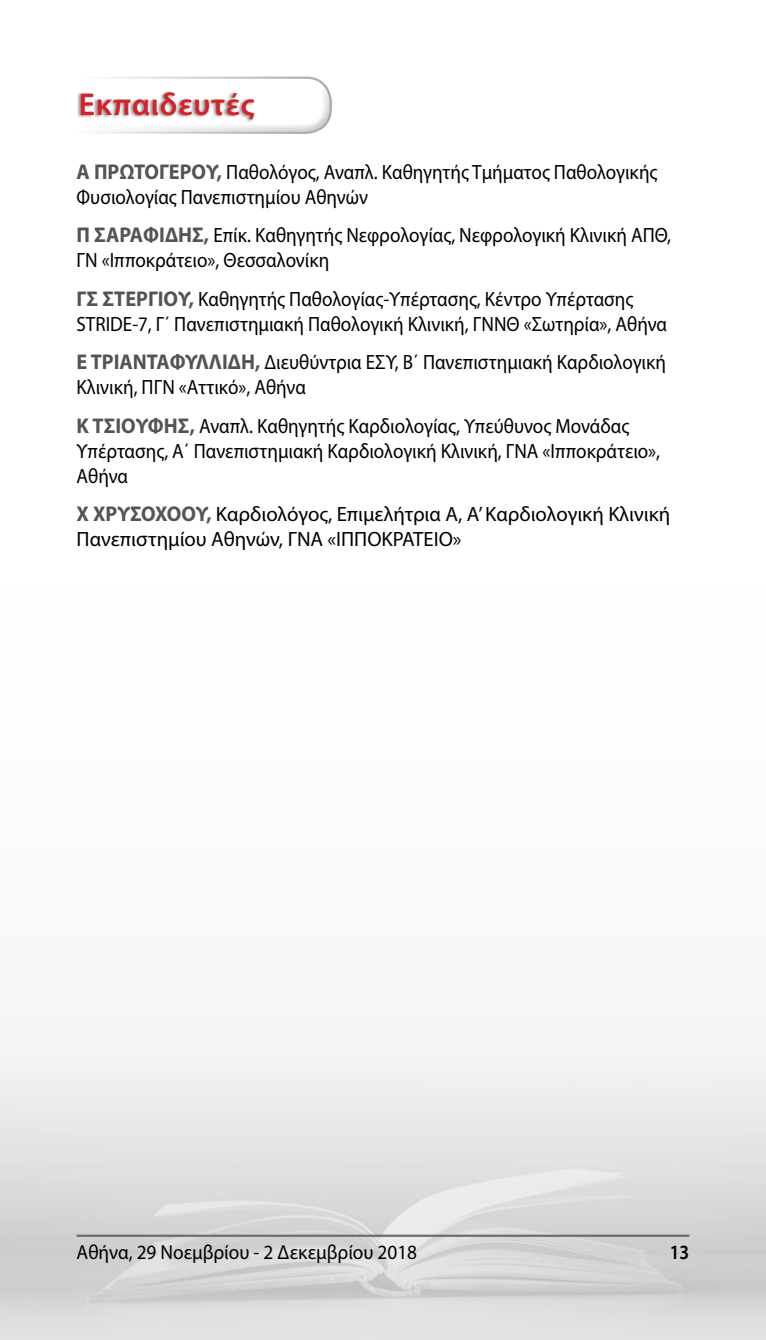
<style>
.page{position:relative;width:766px;height:1340px;background:#fff}
.page>*{position:absolute;margin:0;border:0;box-sizing:border-box;transform-origin:0 0}
.t1{font:600 31.5px "Myriad Pro";letter-spacing:.025em;color:#d2232a}
.t2{font:20.7px/24.8px "Myriad Pro";color:#000;scale:.92 1}
.t3{font:20.7px/24.8px "Myriad Pro";color:#000}
.t4{font:20.25px "Myriad Pro";color:#000;scale:.95 1}
.t5{font:600 20.25px "Myriad Pro";color:#000;scale:.9 1}
.s1{font-weight:700;font-size:21.38px;color:#545456}
</style>
<div class="page">
<hr style="left:77px;top:1234px;width:612px;height:2px;background:#6d6e71">
<svg style="left:77px;top:76px;width:255px;height:58px"></svg>
<h1 class="t1" style="left:79px;top:84px;width:177px">Εκπαιδευτές</h1>
<p class="t2" style="left:77px;top:159px;width:632px"><span class="s1">Α ΠΡΩΤΟΓΕΡΟΥ,</span> Παθολόγος, Αναπλ. Καθηγητής Τμήματος Παθολογικής<br>Φυσιολογίας Πανεπιστημίου Αθηνών</p>
<p class="t2" style="left:77px;top:223px;width:647px"><span class="s1">Π ΣΑΡΑΦΙΔΗΣ,</span> Επίκ. Καθηγητής Νεφρολογίας, Νεφρολογική Κλινική ΑΠΘ,<br>ΓΝ «Ιπποκράτειο», Θεσσαλονίκη</p>
<p class="t2" style="left:77px;top:286px;width:643px"><span class="s1">ΓΣ ΣΤΕΡΓΙΟΥ,</span> Καθηγητής Παθολογίας-Υπέρτασης, Κέντρο Υπέρτασης<br>STRIDE-7, Γ΄ Πανεπιστημιακή Παθολογική Κλινική, ΓΝΝΘ «Σωτηρία», Αθήνα</p>
<p class="t2" style="left:77px;top:350px;width:642px"><span class="s1">Ε ΤΡΙΑΝΤΑΦΥΛΛΙΔΗ,</span> Διευθύντρια ΕΣΥ, Β΄ Πανεπιστημιακή Καρδιολογική<br>Κλινική, ΠΓΝ «Αττικό», Αθήνα</p>
<p class="t2" style="left:77px;top:413px;width:635px"><span class="s1">Κ ΤΣΙΟΥΦΗΣ,</span> Αναπλ. Καθηγητής Καρδιολογίας, Υπεύθυνος Μονάδας<br>Υπέρτασης, Α΄ Πανεπιστημιακή Καρδιολογική Κλινική, ΓΝΑ «Ιπποκράτειο»,<br>Αθήνα</p>
<p class="t3" style="left:77px;top:501px;width:595px"><span class="s1">Χ ΧΡΥΣΟΧΟΟΥ,</span> Καρδιολόγος, Επιμελήτρια Α, Α’ Καρδιολογική Κλινική<br>Πανεπιστημίου Αθηνών, ΓΝΑ «ΙΠΠΟΚΡΑΤΕΙΟ»</p>
<p class="t4" style="left:77px;top:1240px;width:360px">Αθήνα, 29 Νοεμβρίου - 2 Δεκεμβρίου 2018</p>
<p class="t5" style="left:669px;top:1239px;width:23px">13</p>
</div>
